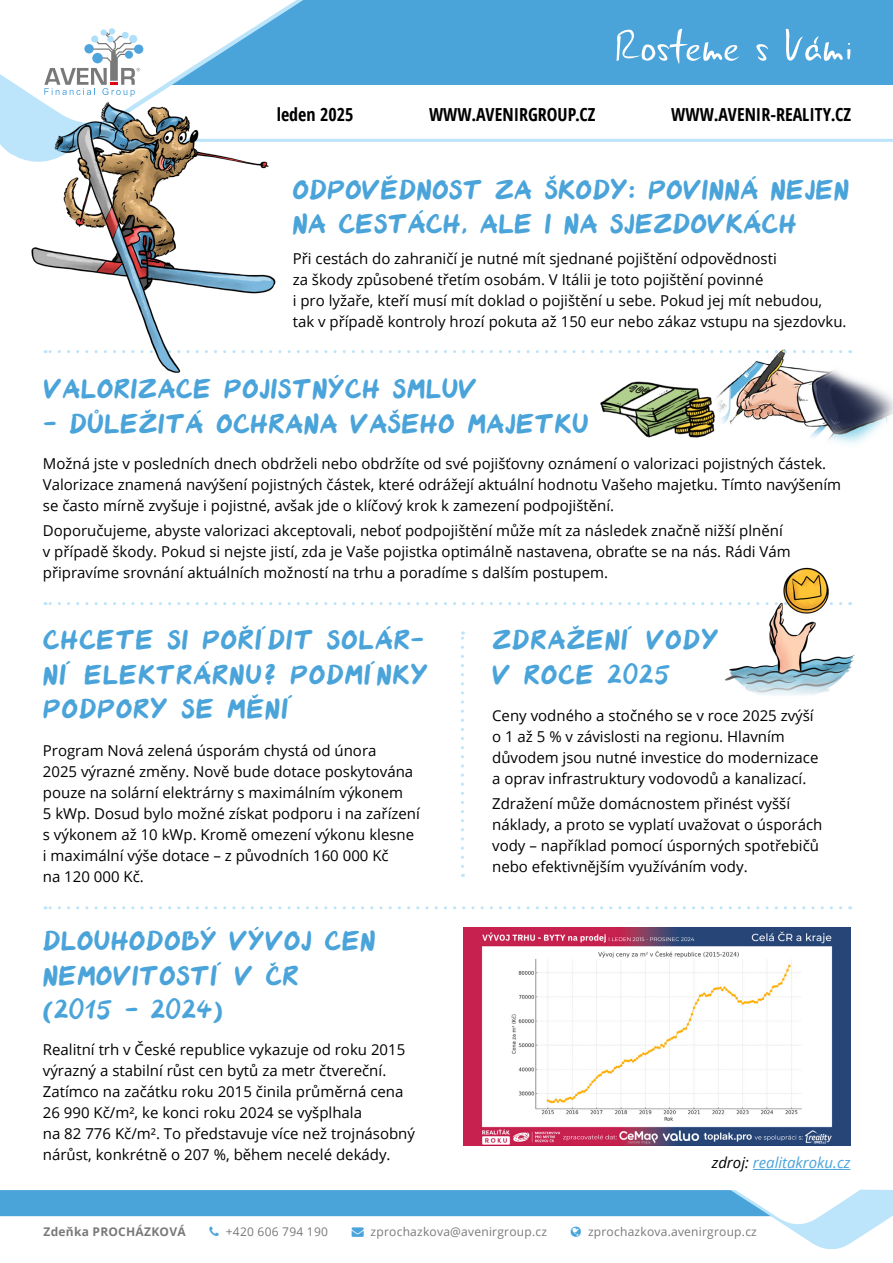
<style>
.page{position:relative;width:893px;height:1263px;background:#fff}
.page>*{position:absolute;margin:0;border:0;box-sizing:border-box;transform-origin:0 0}
.t1{font:36px/34.5px "Avenir Font";letter-spacing:-.01em;color:#4aa4da}
.t2{font:700 condensed 18px "Open Sans";color:#000}
.t3{font:15px/21px "Open Sans";color:#000}
.t4{font:italic 15px "Open Sans";color:#4aa4da}
.t5{font:12px "Open Sans";letter-spacing:.02em;color:#797979}
.t6{font:700 12px "Open Sans";letter-spacing:.02em;color:#797979}
.s1{color:#000}
.s2{color:#49a5db}
</style>
<div class="page">
<div style="left:22px;top:0;width:871px;height:85px;background:#4aa4da"></div>
<svg style="left:0;top:0;width:328px;height:159px"></svg>
<svg style="left:617px;top:29px;width:123px;height:35px"></svg>
<svg style="left:756px;top:44px;width:12px;height:17px"></svg>
<svg style="left:786px;top:29px;width:64px;height:32px"></svg>
<hr style="left:115px;top:139px;width:778px;height:3px;background:#bce4fa">
<svg style="left:0;top:0;width:302px;height:129px"></svg>
<img style="left:716px;top:349px;width:177px;height:95px">
<hr style="left:753px;top:1169px;width:97px;height:1px;background:#4aa4da">
<svg style="left:461px;top:631px;width:3px;height:235px"></svg>
<svg style="left:287px;top:350px;width:554px;height:3px"></svg>
<svg style="left:45px;top:602px;width:676px;height:3px"></svg>
<svg style="left:45px;top:906px;width:796px;height:3px"></svg>
<img style="left:463px;top:928px;width:388px;height:218px">
<img style="left:22px;top:85px;width:263px;height:288px">
<img style="left:600px;top:381px;width:115px;height:57px">
<img style="left:721px;top:567px;width:134px;height:128px">
<svg style="left:0;top:1189px;width:893px;height:61px"></svg>
<p class="t2" style="left:277px;top:101px;width:78px">leden 2025</p>
<p class="t2" style="left:429px;top:101px;width:168px">WWW.AVENIRGROUP.CZ</p>
<p class="t2" style="left:671px;top:101px;width:181px">WWW.AVENIR-REALITY.CZ</p>
<h1 class="t1" style="left:292px;top:174px;width:559px">ODPOVĚDNOST ZA ŠKODY: POVINNÁ NEJEN<br>NA CESTÁCH, ALE I NA SJEZDOVKÁCH</h1>
<p class="t3" style="left:293px;top:248px;width:555px">Při cestách do zahraničí je nutné mít sjednané pojištění odpovědnosti<br>za škody způsobené třetím osobám. V Itálii je toto pojištění povinné<br>i pro lyžaře, kteří musí mít doklad o pojištění u sebe. Pokud jej mít nebudou, tak v případě kontroly hrozí pokuta až 150 eur nebo zákaz vstupu na sjezdovku.</p>
<h1 class="t1" style="left:43px;top:373px;width:435px">VALORIZACE POJISTNÝCH SMLUV</h1>
<h1 class="t1" style="left:43px;top:407px;width:547px">- DŮLEŽITÁ OCHRANA VAŠEHO MAJETKU</h1>
<p class="t3" style="left:43px;top:453px;width:800px">Možná jste v posledních dnech obdrželi nebo obdržíte od své pojišťovny oznámení o valorizaci pojistných částek.<br>Valorizace znamená navýšení pojistných částek, které odrážejí aktuální hodnotu Vašeho majetku. Tímto navýšením se často mírně zvyšuje i pojistné, avšak jde o klíčový krok k zamezení podpojištění.</p>
<p class="t3" style="left:43px;top:520px;width:749px">Doporučujeme, abyste valorizaci akceptovali, neboť podpojištění může mít za následek značně nižší plnění v případě škody. Pokud si nejste jistí, zda je Vaše pojistka optimálně nastavena, obraťte se na nás. Rádi Vám připravíme srovnání aktuálních možností na trhu a poradíme s dalším postupem.</p>
<h1 class="t1" style="left:43px;top:624px;width:387px;text-align:justify">CHCETE SI POŘÍDIT SOLÁR-NÍ ELEKTRÁRNU? PODMÍNKY PODPORY SE MĚNÍ</h1>
<p class="t3" style="left:43px;top:740px;width:379px">Program Nová zelená úsporám chystá od února<br>2025 výrazné změny. Nově bude dotace poskytována pouze na solární elektrárny s maximálním výkonem<br>5 kWp. Dosud bylo možné získat podporu i na zařízení s výkonem až 10 kWp. Kromě omezení výkonu klesne i maximální výše dotace – z původních 160 000 Kč<br>na 120 000 Kč.</p>
<h1 class="t1" style="left:43px;top:925px;width:335px">DLOUHODOBÝ VÝVOJ CEN<br>NEMOVITOSTÍ V ČR (2015 - 2024)</h1>
<p class="t3" style="left:43px;top:1038px;width:374px">Realitní trh v České republice vykazuje od roku 2015 výrazný a stabilní růst cen bytů za metr čtvereční.<br>Zatímco na začátku roku 2015 činila průměrná cena 26 990 Kč/m², ke konci roku 2024 se vyšplhala<br>na 82 776 Kč/m². To představuje více než trojnásobný nárůst, konkrétně o 207 %, během necelé dekády.</p>
<h1 class="t1" style="left:492px;top:624px;width:229px">ZDRAŽENÍ VODY<br>V ROCE 2025</h1>
<p class="t3" style="left:492px;top:705px;width:328px">Ceny vodného a stočného se v roce 2025 zvýší o 1 až 5 % v závislosti na regionu. Hlavním důvodem jsou nutné investice do modernizace a oprav infrastruktury vodovodů a kanalizací.</p>
<p class="t3" style="left:492px;top:793px;width:332px">Zdražení může domácnostem přinést vyšší náklady, a proto se vyplatí uvažovat o úsporách vody – například pomocí úsporných spotřebičů nebo efektivnějším využíváním vody.</p>
<p class="t4" style="left:712px;top:1152px;width:140px"><span class="s1">zdroj:</span> realitakroku.cz</p>
<p class="t6" style="left:44px;top:1223px;width:144px">Zdeňka PROCHÁZKOVÁ</p>
<p class="t5" style="left:226px;top:1223px;width:104px">+420 606 794 190</p>
<p class="t5" style="left:352px;top:1223px;width:197px"><span class="s2">→</span> zprochazkova@avenirgroup.cz</p>
<p class="t5" style="left:588px;top:1223px;width:170px">zprochazkova.avenirgroup.cz</p>
</div>
